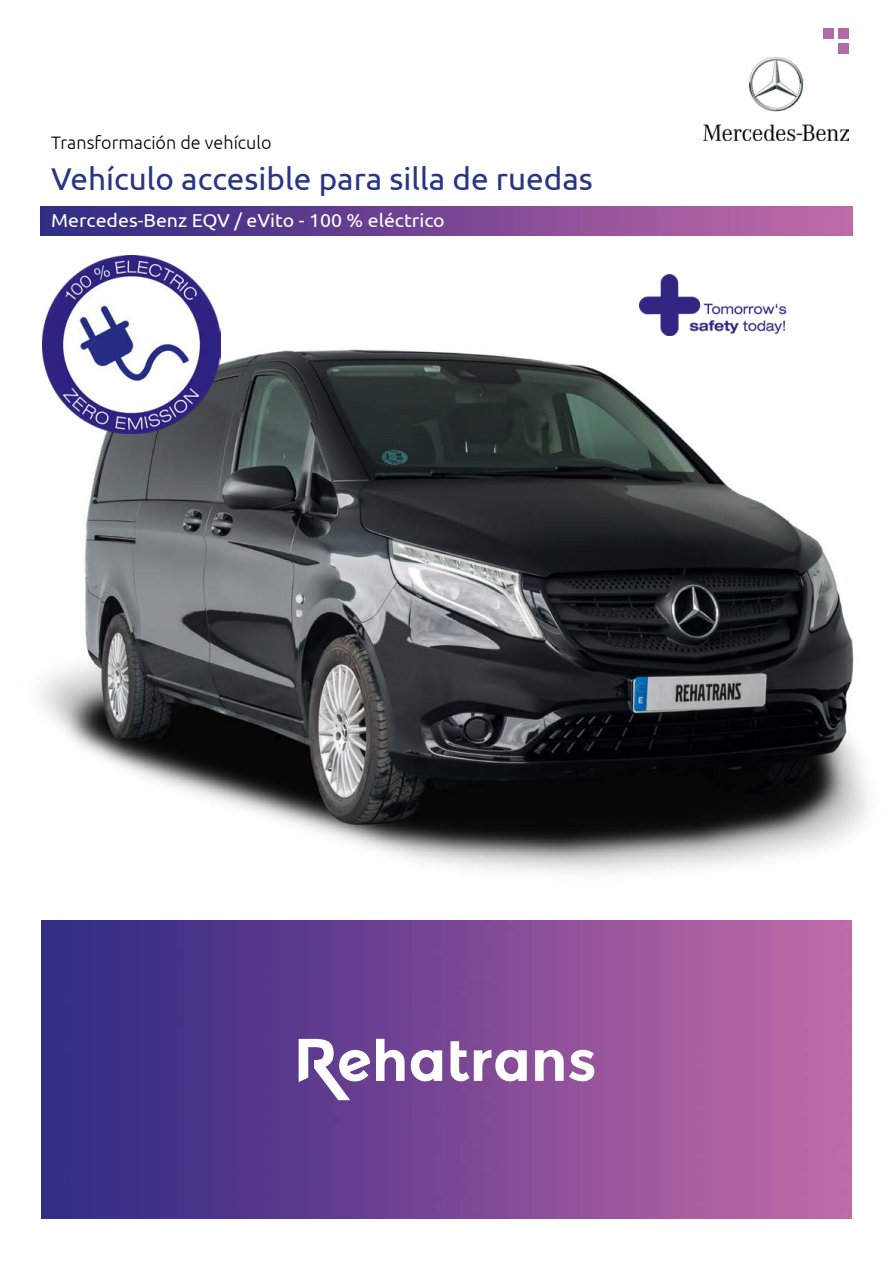
<style>
.page{position:relative;width:893px;height:1263px;background:#fff}
.page>*{position:absolute;margin:0;border:0;box-sizing:border-box;transform-origin:0 0}
.t1{font:31.5px "Ubuntu";color:#283583}
.t2{font:18.75px "Ubuntu";color:#fff;scale:1.04 1}
.t3{font:300 18px "Ubuntu";color:#000}
</style>
<div class="page">
<div style="left:838px;top:28px;width:11px;height:11px;background:#b16ba9"></div>
<div style="left:823px;top:28px;width:10px;height:11px;background:#b16ba9"></div>
<div style="left:838px;top:43px;width:11px;height:11px;background:#b16ba9"></div>
<img style="left:41px;top:921px;width:810px;height:297px">
<svg style="left:376px;top:1039px;width:29px;height:42px"></svg>
<svg style="left:411px;top:1050px;width:31px;height:31px"></svg>
<svg style="left:451px;top:1041px;width:76px;height:40px"></svg>
<svg style="left:535px;top:1050px;width:59px;height:31px"></svg>
<svg style="left:299px;top:1039px;width:71px;height:61px"></svg>
<img style="left:41px;top:206px;width:811px;height:29px">
<img style="left:703px;top:57px;width:145px;height:84px">
<img style="left:40px;top:328px;width:828px;height:545px">
<div style="left:626px;top:267px;width:243px;height:75px;background:#fff;border-radius:18px"></div>
<img style="left:639px;top:274px;width:148px;height:61px">
<img style="left:43px;top:256px;width:177px;height:177px">
<p class="t3" style="left:51px;top:131px;width:222px">Transformación de vehículo</p>
<h1 class="t1" style="left:51px;top:159px;width:543px">Vehículo accesible para silla de ruedas</h1>
<p class="t2" style="left:51px;top:209px;width:380px">Mercedes-Benz EQV / eVito - 100 % eléctrico</p>
</div>
